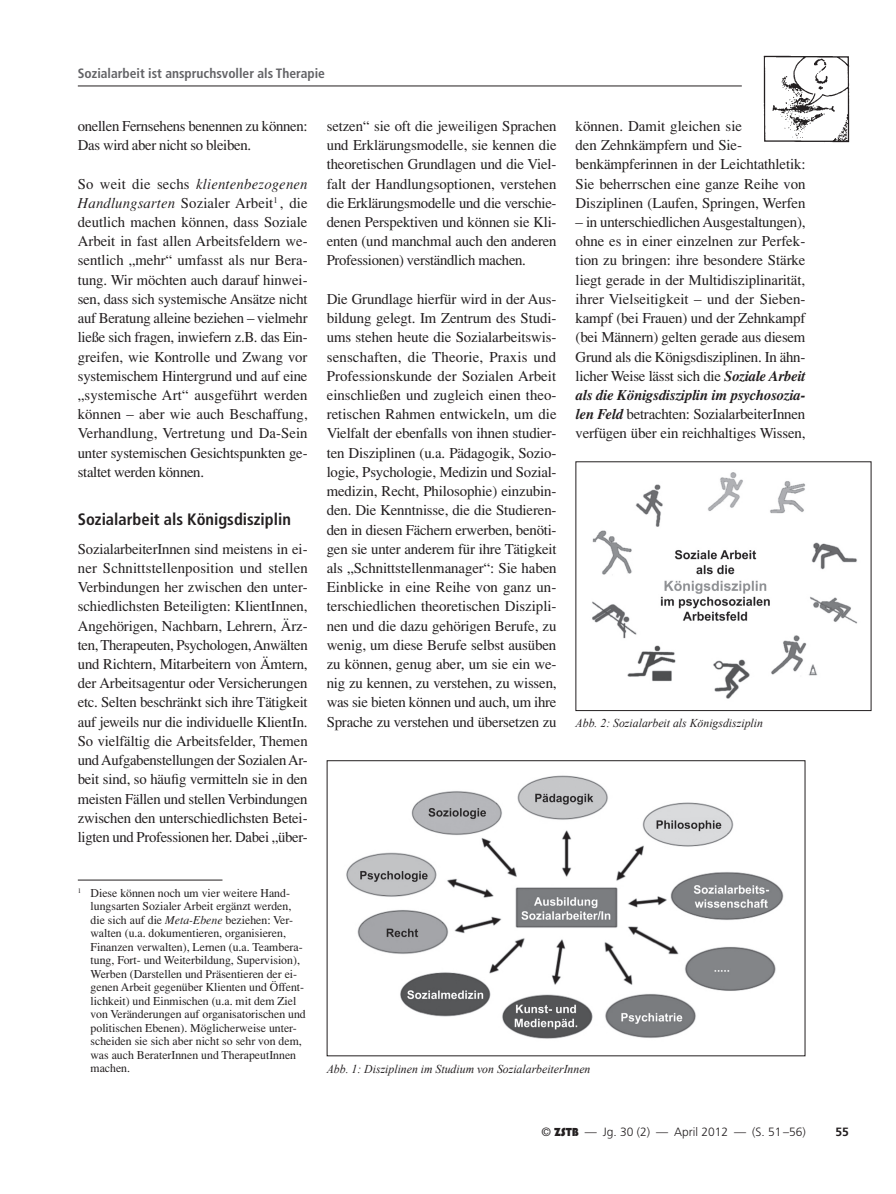
<style>
.page{position:relative;width:896px;height:1194px;background:#fff}
.page>*{position:absolute;margin:0;border:0;box-sizing:border-box;transform-origin:0 0}
._01___ÜB_1{font:700 condensed 16.5px "Frutiger";color:#231f20}
._02___GS_Abstand_1Z{font:15px/19.2px "Times";letter-spacing:-.015em;color:#231f20;text-align:justify}
._01___Kopf_links{font:700 condensed 13.5px "Frutiger";color:#636366}
._01___Fußnote{font:12px/13.5px "Times";color:#231f20}
._01___Bildunterschri{font:italic 12px "Times New Roman";color:#231f20}
.t1{font:300 12px "Frutiger";color:#231f20}
.t2{font:700 12px "Frutiger";color:#231f20}
.s1{font-style:italic}
.s2{font-weight:700;font-style:italic}
.s3{font-family:"Bauhaus 93";font-weight:400}
</style>
<div class="page">
<hr style="left:78px;top:86px;width:663px;height:1px;background:#231f20">
<img style="left:763px;top:55px;width:87px;height:88px">
<img style="left:346px;top:775px;width:438px;height:264px">
<div style="left:327px;top:760px;width:478px;height:295px;border:1px solid #231f20"></div>
<hr style="left:78px;top:879px;width:144px;height:1px;background:#231f20">
<img style="left:592px;top:472px;width:266px;height:227px">
<p class="_01___Kopf_links" style="left:78px;top:65px;width:249px">Sozialarbeit ist anspruchsvoller als Therapie</p>
<p class="_02___GS_Abstand_1Z" style="left:78px;top:116px;width:231px">onellen Fernsehens benennen zu können:<br>Das wird aber nicht so bleiben.</p>
<p class="_02___GS_Abstand_1Z" style="left:78px;top:174px;width:231px">So weit die sechs <span class="s1">klientenbezogenen Handlungsarten</span> Sozialer Arbeit<sup>1</sup> , die deutlich machen können, dass Soziale Arbeit in fast allen Arbeitsfeldern we&shy;sentlich „mehr“ umfasst als nur Bera&shy;tung. Wir möchten auch darauf hinwei&shy;sen, dass sich systemische Ansätze nicht auf Beratung alleine beziehen – vielmehr ließe sich fragen, inwiefern z.B. das Ein&shy;greifen, wie Kontrolle und Zwang vor systemischem Hintergrund und auf eine „systemische Art“ ausgeführt werden können – aber wie auch Beschaffung, Verhandlung, Vertretung und Da-Sein unter systemischen Gesichtspunkten ge&shy;staltet werden können.</p>
<p class="_01___ÜB_1" style="left:78px;top:509px;width:214px">Sozialarbeit als Königsdisziplin</p>
<p class="_02___GS_Abstand_1Z" style="left:78px;top:539px;width:231px">SozialarbeiterInnen sind meistens in ei&shy;ner Schnittstellenposition und stellen Verbindungen her zwischen den unter&shy;schiedlichsten Beteiligten: KlientInnen, Angehörigen, Nachbarn, Lehrern, Ärz&shy;ten, Therapeuten, Psychologen, Anwälten und Richtern, Mitarbeitern von Ämtern, der Arbeitsagentur oder Versicherungen etc. Selten beschränkt sich ihre Tätigkeit auf jeweils nur die individuelle KlientIn.<br>So vielfältig die Arbeitsfelder, Themen und Aufgabenstellungen der Sozialen Ar&shy;beit sind, so häufig vermitteln sie in den meisten Fällen und stellen Verbindungen zwischen den unterschiedlichsten Betei&shy;ligten und Professionen her. Dabei „über-</p>
<p class="_02___GS_Abstand_1Z" style="left:327px;top:116px;width:231px">setzen“ sie oft die jeweiligen Sprachen und Erklärungsmodelle, sie kennen die theoretischen Grundlagen und die Viel&shy;falt der Handlungsoptionen, verstehen die Erklärungsmodelle und die verschie&shy;denen Perspektiven und können sie Kli&shy;enten (und manchmal auch den anderen Professionen) verständlich machen.</p>
<p class="_02___GS_Abstand_1Z" style="left:327px;top:289px;width:231px">Die Grundlage hierfür wird in der Aus&shy;bildung gelegt. Im Zentrum des Studi&shy;ums stehen heute die Sozialarbeitswis&shy;senschaften, die Theorie, Praxis und Professionskunde der Sozialen Arbeit einschließen und zugleich einen theo&shy;retischen Rahmen entwickeln, um die Vielfalt der ebenfalls von ihnen studier&shy;ten Disziplinen (u.a. Pädagogik, Sozio&shy;logie, Psychologie, Medizin und Sozial&shy;medizin, Recht, Philosophie) einzubin&shy;den. Die Kenntnisse, die die Studieren&shy;den in diesen Fächern erwerben, benöti&shy;gen sie unter anderem für ihre Tätigkeit als „Schnittstellenmanager“: Sie haben Einblicke in eine Reihe von ganz un&shy;terschiedlichen theoretischen Diszipli&shy;nen und die dazu gehörigen Berufe, zu wenig, um diese Berufe selbst ausüben zu können, genug aber, um sie ein we&shy;nig zu kennen, zu verstehen, zu wissen, was sie bieten können und auch, um ihre Sprache zu verstehen und übersetzen zu</p>
<p class="_02___GS_Abstand_1Z" style="left:575px;top:116px;width:231px;text-align:left">können. Damit gleichen sie<br>den Zehnkämpfern und Sie&shy;benkämpferinnen in der Leichtathletik:<br>Sie beherrschen eine ganze Reihe von Disziplinen (Laufen, Springen, Werfen</p>
<p class="_02___GS_Abstand_1Z" style="left:575px;top:212px;width:231px">– in unterschiedlichen Ausgestaltungen), ohne es in einer einzelnen zur Perfek&shy;tion zu bringen: ihre besondere Stärke liegt gerade in der Multidisziplinarität, ihrer Vielseitigkeit – und der Sieben&shy;kampf (bei Frauen) und der Zehnkampf (bei Männern) gelten gerade aus diesem Grund als die Königsdisziplinen. In ähn&shy;licher Weise lässt sich die <span class="s2">Soziale Arbeit als die Königsdisziplin im psychosozia&shy;len Feld</span> betrachten: SozialarbeiterInnen verfügen über ein reichhaltiges Wissen,</p>
<p class="_01___Bildunterschri" style="left:575px;top:715px;width:189px">Abb. 2: Sozialarbeit als Königsdisziplin</p>
<p class="_01___Fußnote" style="left:91px;top:885px;width:217px;text-indent:-13px"><sup>1</sup> Diese können noch um vier weitere Hand&shy;lungsarten Sozialer Arbeit ergänzt werden, die sich auf die <span class="s1">Meta-Ebene</span> beziehen: Ver&shy;walten (u.a. dokumentieren, organisieren, Finanzen verwalten), Lernen (u.a. Teambera&shy;tung, Fort- und Weiterbildung, Supervision), Werben (Darstellen und Präsentieren der ei&shy;genen Arbeit gegenüber Klienten und Öffent&shy;lichkeit) und Einmischen (u.a. mit dem Ziel von Veränderungen auf organisatorischen und politischen Ebenen). Möglicherweise unter&shy;scheiden sie sich aber nicht so sehr von dem, was auch BeraterInnen und TherapeutInnen machen.</p>
<p class="_01___Bildunterschri" style="left:327px;top:1061px;width:265px">Abb. 1: Disziplinen im Studium von SozialarbeiterInnen</p>
<p class="t1" style="left:541px;top:1124px;width:266px">© <span class="s3">ZSTB</span> — Jg. 30 (2) — April 2012 — (S. 51–56)</p>
<p class="t2" style="left:835px;top:1124px;width:15px">55</p>
</div>
